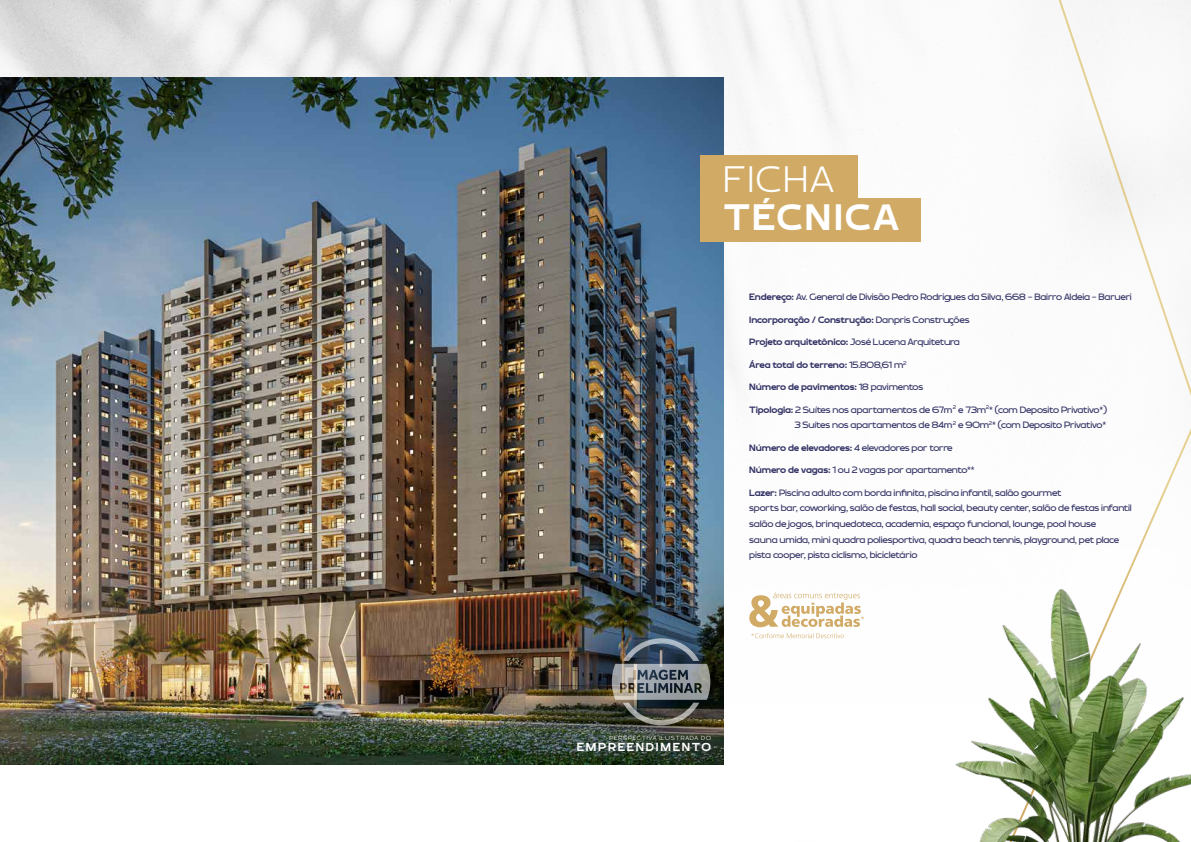
<style>
.page{position:relative;width:1191px;height:842px;background:#fff}
.page>*{position:absolute;margin:0;border:0;box-sizing:border-box;transform-origin:0 0}
.t1{font:700 37.4px "Brinnan";letter-spacing:.06em;color:#fff}
.t2{font:300 37.4px "Brinnan";letter-spacing:.06em;color:#fff}
.t3{font:700 11.8px "Brinnan";letter-spacing:.14em;color:#fff}
.t4{font:9.4px/15.7px "Brinnan";letter-spacing:-.02em;color:#336;text-align:right}
.t5{font:700 9.4px "Brinnan";letter-spacing:-.02em;color:#336}
.t6{font:300 6px "Brinnan";letter-spacing:.14em;color:#fff}
.s1{font-weight:700}
.s2{font-weight:400}
</style>
<div class="page">
<img style="left:0;top:0;width:921px;height:639px">
<img style="left:0;top:78px;width:723px;height:686px">
<svg style="left:749px;top:592px;width:115px;height:35px"></svg>
<svg style="left:751px;top:633px;width:93px;height:5px"></svg>
<svg style="left:959px;top:0;width:232px;height:581px"></svg>
<div style="left:700px;top:155px;width:157px;height:43px;background:#d1ab66"></div>
<div style="left:700px;top:198px;width:220px;height:44px;background:#d1ab66"></div>
<img style="left:955px;top:581px;width:236px;height:261px">
<div style="left:604px;top:631px;width:121px;height:109px;background:#000;opacity:.25"></div>
<img style="left:612px;top:638px;width:98px;height:87px">
<h1 class="t2" style="left:723px;top:159px;width:112px">FICHA</h1>
<h1 class="t1" style="left:723px;top:196px;width:177px">TÉCNICA</h1>
<p class="t4" style="left:749px;top:290px;width:384px"><span class="s1">Endereço:</span> Av. General de Divisão Pedro Rodrigues da Silva, 668 - Bairro Aldeia - Barueri</p>
<p class="t5" style="left:749px;top:315px;width:222px">Incorporação / Construção: <span class="s2">Danpris Construções</span></p>
<p class="t5" style="left:749px;top:337px;width:212px">Projeto arquitetônico: <span class="s2">José Lucena Arquitetura</span></p>
<p class="t5" style="left:749px;top:359px;width:159px">Área total do terreno: <span class="s2">15.808,61 m</span><sup>2</sup></p>
<p class="t5" style="left:749px;top:382px;width:175px">Número de pavimentos: <span class="s2">18 pavimentos</span></p>
<p class="t4" style="left:749px;top:402px;width:359px"><span class="s1">Tipologia:</span> 2 Suítes nos apartamentos de 67m<sup>2</sup> e 73m<sup>2</sup>* (com Deposito Privativo*)<br>3 Suítes nos apartamentos de 84m<sup>2</sup> e 90m<sup>2</sup>* (com Deposito Privativo*</p>
<p class="t5" style="left:749px;top:442px;width:205px">Número de elevadores: <span class="s2">4 elevadores por torre</span></p>
<p class="t4" style="left:749px;top:463px;width:227px"><span class="s1">Número de vagas:</span> 1 ou 2 vagas por apartamento**</p>
<p class="t4" style="left:749px;top:485px;width:384px;text-align:left"><span class="s1">Lazer:</span> Piscina adulto com borda infinita, piscina infantil, salão gourmet<br>sports bar, coworking, salão de festas, hall social, beauty center, salão de festas infantil salão de jogos, brinquedoteca, academia, espaço funcional, lounge, pool house<br>sauna umida, mini quadra poliesportiva, quadra beach tennis, playground, pet place pista cooper, pista ciclismo, bicicletário</p>
<p class="t6" style="left:609px;top:734px;width:103px">PERSPECTIVA ILUSTRADA DO</p>
<p class="t3" style="left:577px;top:741px;width:135px">EMPREENDIMENTO</p>
</div>
